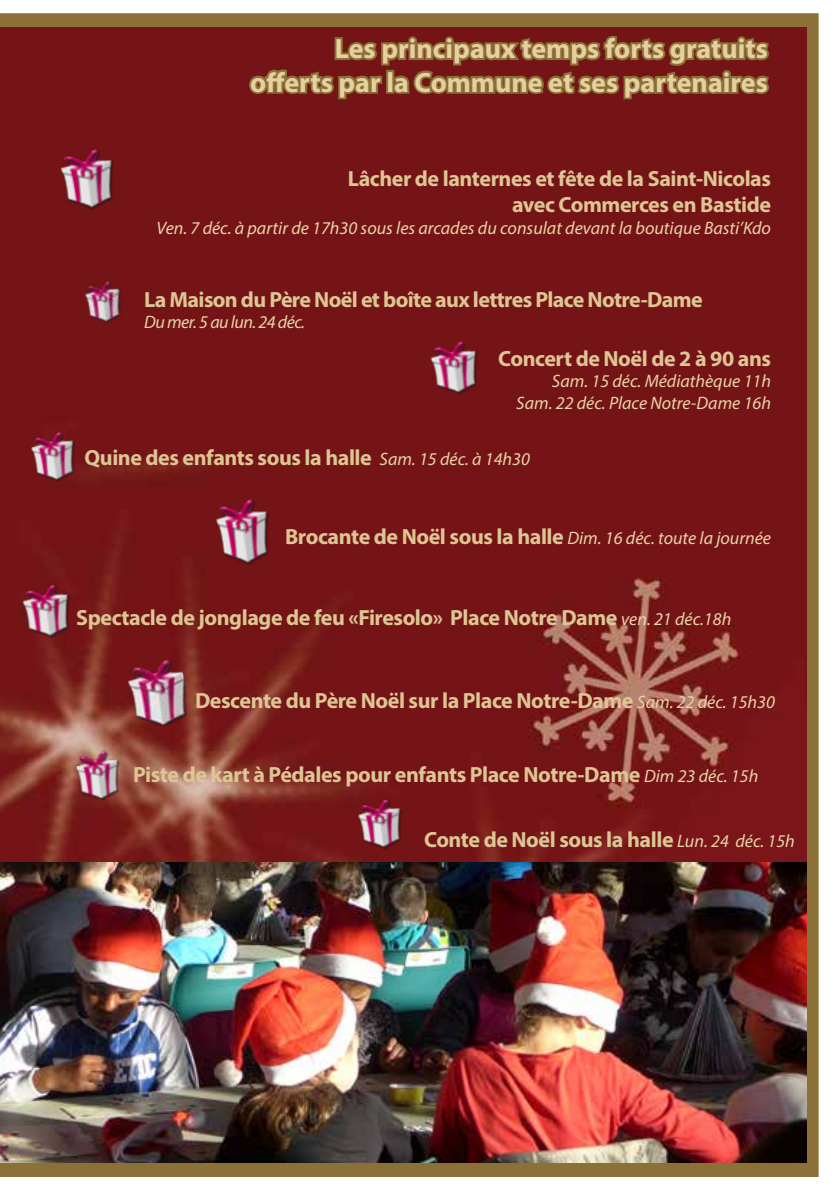
<style>
.page{position:relative;width:840px;height:1191px;background:#fff}
.page>*{position:absolute;margin:0;border:0;box-sizing:border-box;transform-origin:0 0}
.t1{font:700 28px/33.6px "Myriad Pro";color:#e6d09f;text-align:right}
.t2{font:700 22px/26.4px "Myriad Pro";letter-spacing:-.02em;color:#ddc694;text-align:right}
.t3{font:italic 18px/21.6px "Myriad Pro";color:#ead4a5;text-align:right}
.t4{font:italic 18px "Myriad Pro";letter-spacing:-.03em;color:#ead4a5}
.s1{font-weight:400;font-style:italic;font-size:18px;color:#ead4a5}
</style>
<div class="page">
<div style="left:0;top:13px;width:818px;height:1164px;background:#8b7038"></div>
<img style="left:0;top:27px;width:806px;height:835px">
<svg style="left:247px;top:13px;width:523px;height:145px;background:#7b3020"></svg>
<img style="left:210px;top:493px;width:70px;height:77px">
<img style="left:53px;top:143px;width:71px;height:71px">
<img style="left:80px;top:277px;width:48px;height:49px">
<img style="left:119px;top:654px;width:72px;height:78px">
<img style="left:351px;top:794px;width:59px;height:59px">
<img style="left:0;top:862px;width:806px;height:301px">
<img style="left:424px;top:336px;width:62px;height:63px">
<img style="left:25px;top:427px;width:59px;height:58px">
<img style="left:16px;top:579px;width:63px;height:63px">
<img style="left:70px;top:746px;width:58px;height:58px">
<p class="t1" style="left:250px;top:31px;width:519px">Les principaux temps forts gratuits offerts par la Commune et ses partenaires</p>
<p class="t2" style="left:347px;top:165px;width:424px">Lâcher de lanternes et fête de la Saint-Nicolas avec Commerces en Bastide</p>
<p class="t3" style="left:156px;top:217px;width:615px">Ven. 7 déc. à partir de 17h30 sous les arcades du consulat devant la boutique Basti’Kdo</p>
<p class="t2" style="left:144px;top:285px;width:559px">La Maison du Père Noël et boîte aux lettres Place Notre-Dame</p>
<p class="t4" style="left:144px;top:311px;width:162px">Du mer. 5 au lun. 24 déc.</p>
<p class="t2" style="left:498px;top:344px;width:274px">Concert de Noël de 2 à 90 ans</p>
<p class="t3" style="left:516px;top:370px;width:256px">Sam. 15 déc. Médiathèque 11h<br>Sam. 22 déc. Place Notre-Dame 16h</p>
<p class="t2" style="left:84px;top:444px;width:446px">Quine des enfants sous la halle <span class="s1">Sam. 15 déc. à 14h30</span></p>
<p class="t2" style="left:285px;top:522px;width:487px">Brocante de Noël sous la halle <span class="s1">Dim. 16 déc. toute la journée</span></p>
<p class="t2" style="left:76px;top:603px;width:656px">Spectacle de jonglage de feu «Firesolo» Place Notre Dame <span class="s1">ven. 21 déc.18h</span></p>
<p class="t2" style="left:195px;top:686px;width:581px">Descente du Père Noël sur la Place Notre-Dame <span class="s1">Sam. 22 déc. 15h30</span></p>
<p class="t2" style="left:133px;top:760px;width:626px">Piste de kart à Pédales pour enfants Place Notre-Dame <span class="s1">Dim 23 déc. 15h</span></p>
<p class="t2" style="left:424px;top:826px;width:372px">Conte de Noël sous la halle <span class="s1">Lun. 24 déc. 15h</span></p>
</div>
